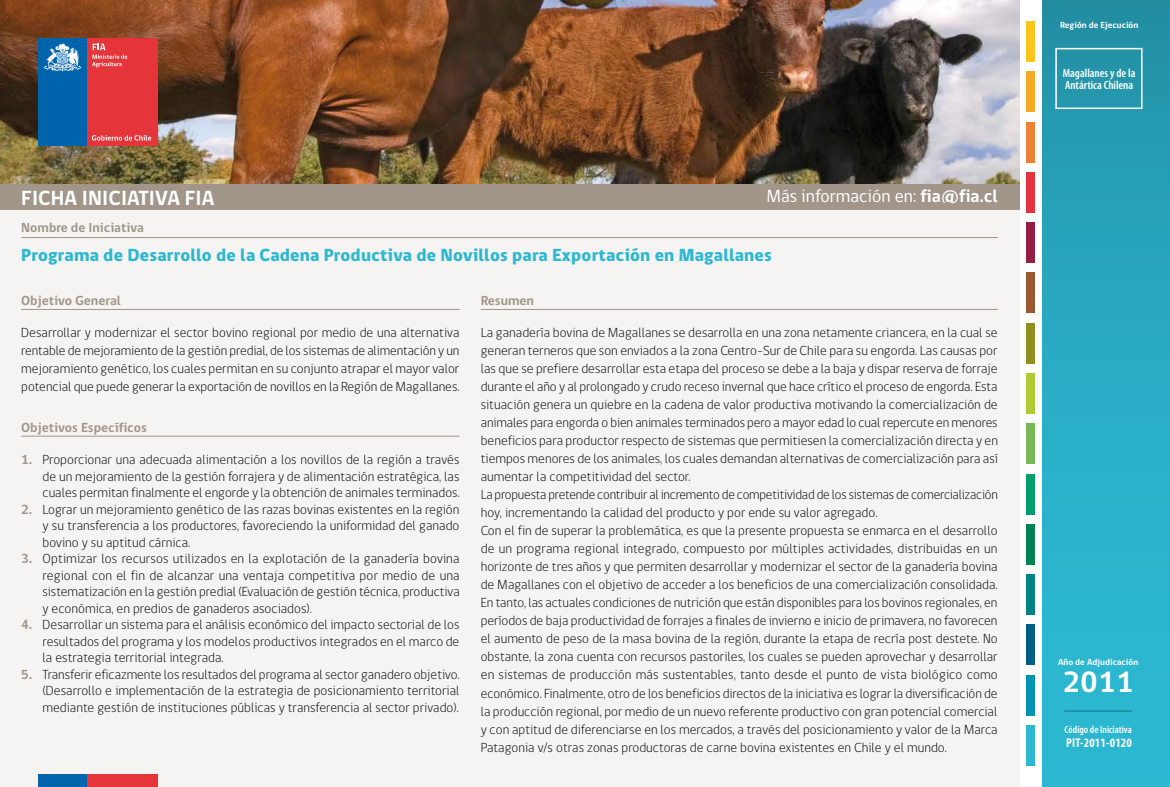
<style>
.page{position:relative;width:1170px;height:787px;background:#fff}
.page>*{position:absolute;margin:0;border:0;box-sizing:border-box;transform-origin:0 0}
.t1{font:700 30px "gob CL";color:#fff}
.t2{font:700 21px "gob CL";letter-spacing:.005em;color:#fff}
.t3{font:800 18px "gob CL";letter-spacing:.01em;color:#2db8d2}
.t4{font:18px "gob CL";letter-spacing:.005em;color:#fff}
.t5{font:300 13.5px/18px "gob CL";letter-spacing:.005em;color:#000;text-align:justify}
.t6{font:700 13.5px "gob CL";letter-spacing:.005em;color:#a19689}
.t7{font:700 condensed 12.75px "Myriad Pro";letter-spacing:.015em;color:#fff}
.t8{font:600 condensed 12px/12px "Myriad Pro";color:#fff}
.t9{font:600 condensed 10.5px "Myriad Pro";color:#fff}
.t10{font:700 9px "gob CL";letter-spacing:.005em;color:#fff}
.s1{font-weight:700}
.s2{font-weight:700;color:#a19689}
</style>
<div class="page">
<div style="left:0;top:0;width:1019px;height:787px;background:#f6f4f2"></div>
<img style="left:0;top:0;width:1019px;height:184px">
<div style="left:0;top:184px;width:1019px;height:25px;background:#a19689"></div>
<div style="left:1026px;top:273px;width:8px;height:40px;background:#985831"></div>
<div style="left:1026px;top:725px;width:8px;height:40px;background:#2db8d2"></div>
<div style="left:1026px;top:474px;width:8px;height:40px;background:#009d6c"></div>
<div style="left:1026px;top:222px;width:8px;height:41px;background:#951f44"></div>
<div style="left:1026px;top:675px;width:8px;height:40px;background:#0093b4"></div>
<div style="left:1026px;top:423px;width:8px;height:41px;background:#77b756"></div>
<div style="left:1026px;top:172px;width:8px;height:40px;background:#e53440"></div>
<div style="left:1026px;top:624px;width:8px;height:41px;background:#005d86"></div>
<div style="left:1026px;top:373px;width:8px;height:41px;background:#b0ca34"></div>
<div style="left:1026px;top:122px;width:8px;height:40px;background:#ee8132"></div>
<div style="left:1026px;top:574px;width:8px;height:41px;background:#008183"></div>
<div style="left:1026px;top:323px;width:8px;height:40px;background:#908f20"></div>
<div style="left:1026px;top:72px;width:8px;height:40px;background:#f6a924"></div>
<div style="left:1026px;top:524px;width:8px;height:40px;background:#008255"></div>
<div style="left:1026px;top:21px;width:8px;height:41px;background:#fcc51d"></div>
<div style="left:38px;top:38px;width:49px;height:108px;background:#0064ad"></div>
<div style="left:87px;top:38px;width:70px;height:108px;background:#e5343a"></div>
<svg style="left:44px;top:43px;width:37px;height:28px"></svg>
<svg style="left:92px;top:44px;width:35px;height:23px"></svg>
<svg style="left:92px;top:135px;width:59px;height:6px"></svg>
<div style="left:38px;top:774px;width:49px;height:13px;background:#0064ad"></div>
<div style="left:87px;top:774px;width:70px;height:13px;background:#e5343a"></div>
<div style="left:1042px;top:0;width:127px;height:787px;background:linear-gradient(to bottom,#2495aa,#2ebed9)"></div>
<hr style="left:21px;top:237px;width:976px;height:1px;background:#a19689">
<hr style="left:21px;top:309px;width:438px;height:1px;background:#a19689">
<hr style="left:21px;top:436px;width:438px;height:1px;background:#a19689">
<hr style="left:480px;top:309px;width:517px;height:1px;background:#a19689">
<hr style="left:1064px;top:710px;width:68px;height:1px;background:#9c9e9f">
<div style="left:1055px;top:48px;width:87px;height:61px;border:2px solid #fff"></div>
<h2 class="t2" style="left:21px;top:183px;width:195px">FICHA INICIATIVA FIA</h2>
<h3 class="t4" style="left:766px;top:184px;width:233px">Más información en: <span class="s1">fia@fia.cl</span></h3>
<p class="t6" style="left:21px;top:219px;width:124px">Nombre de Iniciativa</p>
<h3 class="t3" style="left:21px;top:243px;width:752px">Programa de Desarrollo de la Cadena Productiva de Novillos para Exportación en Magallanes</h3>
<p class="t6" style="left:21px;top:291px;width:101px">Objetivo General</p>
<p class="t5" style="left:21px;top:324px;width:439px">Desarrollar y modernizar el sector bovino regional por medio de una alternativa rentable de mejoramiento de la gestión predial, de los sistemas de alimentación y un mejoramiento genético, los cuales permitan en su conjunto atrapar el mayor valor potencial que puede generar la exportación de novillos en la Región de Magallanes.</p>
<p class="t6" style="left:21px;top:418px;width:127px">Objetivos Específicos</p>
<p class="t5" style="left:43px;top:451px;width:418px;line-height:16.5px;text-indent:-21px"><span class="s2">1.</span> Proporcionar una adecuada alimentación a los novillos de la región a través de un mejoramiento de la gestión forrajera y de alimentación estratégica, las cuales permitan finalmente el engorde y la obtención de animales terminados.</p>
<p class="t5" style="left:43px;top:501px;width:418px;line-height:16.5px;text-indent:-21px"><span class="s2">2.</span> Lograr un mejoramiento genético de las razas bovinas existentes en la región y su transferencia a los productores, favoreciendo la uniformidad del ganado bovino y su aptitud cárnica.</p>
<p class="t5" style="left:43px;top:550px;width:418px;line-height:16.5px;text-indent:-21px"><span class="s2">3.</span> Optimizar los recursos utilizados en la explotación de la ganadería bovina regional con el fin de alcanzar una ventaja competitiva por medio de una sistematización en la gestión predial (Evaluación de gestión técnica, productiva y económica, en predios de ganaderos asociados).</p>
<p class="t5" style="left:43px;top:616px;width:418px;line-height:16.5px;text-indent:-21px"><span class="s2">4.</span> Desarrollar un sistema para el análisis económico del impacto sectorial de los resultados del programa y los modelos productivos integrados en el marco de la estrategia territorial integrada.</p>
<p class="t5" style="left:43px;top:666px;width:418px;line-height:16.5px;text-indent:-21px"><span class="s2">5.</span> Transferir eficazmente los resultados del programa al sector ganadero objetivo. (Desarrollo e implementación de la estrategia de posicionamiento territorial mediante gestión de instituciones públicas y transferencia al sector privado).</p>
<p class="t6" style="left:480px;top:291px;width:55px">Resumen</p>
<p class="t5" style="left:480px;top:324px;width:518px;text-align:left">La ganadería bovina de Magallanes se desarrolla en una zona netamente criancera, en la cual se generan terneros que son enviados a la zona Centro-Sur de Chile para su engorda. Las causas por las que se prefiere desarrollar esta etapa del proceso se debe a la baja y dispar reserva de forraje durante el año y al prolongado y crudo receso invernal que hace crítico el proceso de engorda. Esta situación genera un quiebre en la cadena de valor productiva motivando la comercialización de animales para engorda o bien animales terminados pero a mayor edad lo cual repercute en menores beneficios para productor respecto de sistemas que permitiesen la comercialización directa y en tiempos menores de los animales, los cuales demandan alternativas de comercialización para así aumentar la competitividad del sector.<br>La propuesta pretende contribuir al incremento de competitividad de los sistemas de comercialización hoy, incrementando la calidad del producto y por ende su valor agregado.<br>Con el fin de superar la problemática, es que la presente propuesta se enmarca en el desarrollo de un programa regional integrado, compuesto por múltiples actividades, distribuidas en un horizonte de tres años y que permiten desarrollar y modernizar el sector de la ganadería bovina de Magallanes con el objetivo de acceder a los beneficios de una comercialización consolidada.<br>En tanto, las actuales condiciones de nutrición que están disponibles para los bovinos regionales, en períodos de baja productividad de forrajes a finales de invierno e inicio de primavera, no favorecen el aumento de peso de la masa bovina de la región, durante la etapa de recría post destete. No obstante, la zona cuenta con recursos pastoriles, los cuales se pueden aprovechar y desarrollar en sistemas de producción más sustentables, tanto desde el punto de vista biológico como económico. Finalmente, otro de los beneficios directos de la iniciativa es lograr la diversificación de la producción regional, por medio de un nuevo referente productivo con gran potencial comercial y con aptitud de diferenciarse en los mercados, a través del posicionamiento y valor de la Marca Patagonia v/s otras zonas productoras de carne bovina existentes en Chile y el mundo.</p>
<p class="t10" style="left:1060px;top:19px;width:80px">Región de Ejecución</p>
<p class="t8" style="left:1062px;top:67px;width:74px">Magallanes y de la<br>Antártica Chilena</p>
<p class="t10" style="left:1057px;top:655px;width:82px">Año de Adjudicación</p>
<h1 class="t1" style="left:1062px;top:661px;width:72px">2011</h1>
<p class="t9" style="left:1064px;top:724px;width:69px">Código de Iniciativa</p>
<p class="t7" style="left:1065px;top:735px;width:67px">PIT-2011-0120</p>
</div>
